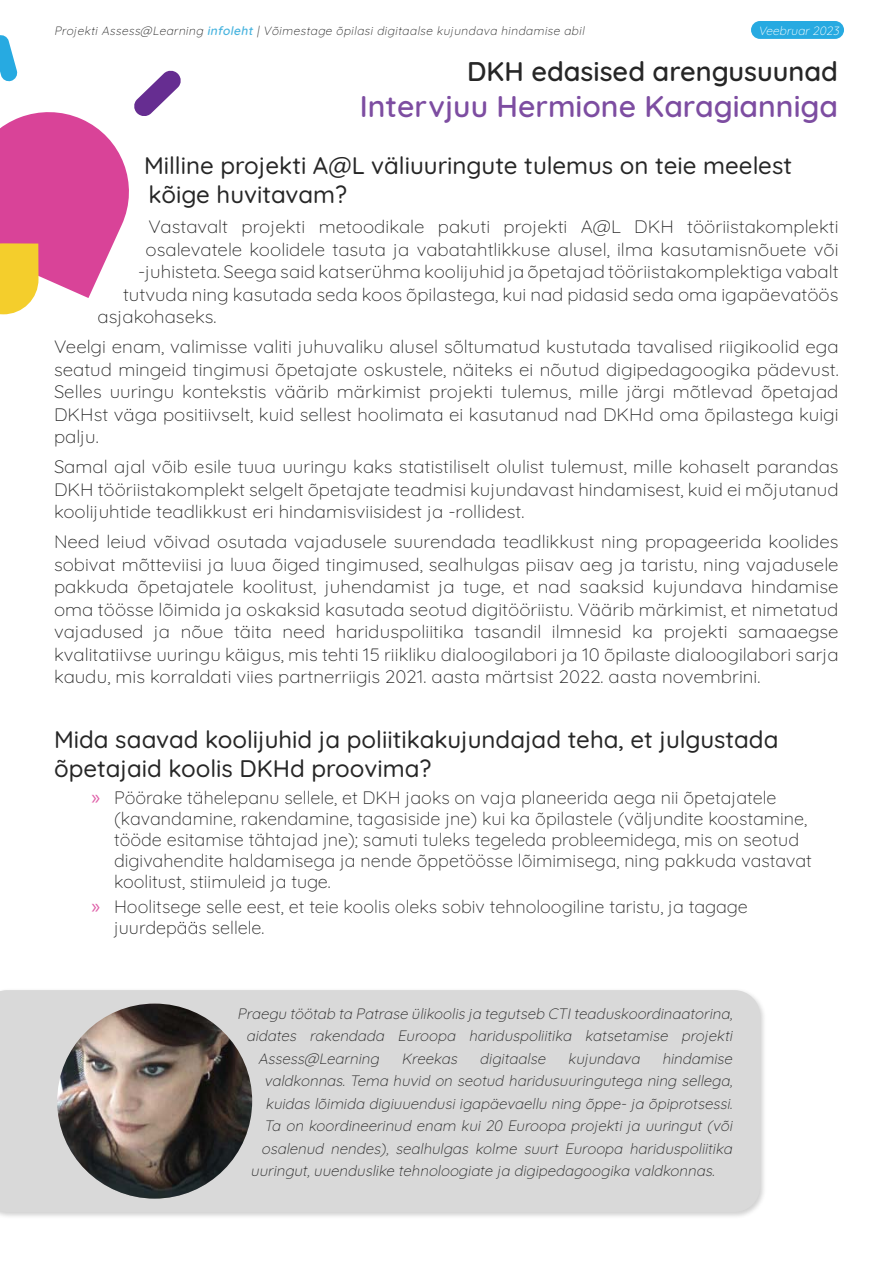
<style>
.page{position:relative;width:893px;height:1263px;background:#fff}
.page>*{position:absolute;margin:0;border:0;box-sizing:border-box;transform-origin:0 0}
.t1{font:600 30px "Quicksand";color:#7d4da1}
.t2{font:600 27px "Quicksand";color:#262626}
.t3{font:500 24px/28.8px "Quicksand";color:#262626}
.t4{font:18px/22.5px "Quicksand";color:#262626;text-align:justify;scale:1.04 1}
.t5{font:18px/21px "Quicksand";color:#262626}
.t6{font:italic 15px "Quicksand";color:#262626}
.t7{font:italic 12px "Quicksand";color:#262626}
.t8{font:italic 12px "Quicksand";color:#fff}
.s1{font-weight:600;color:#49b4df}
.s2{font-family:"Myriad Pro";font-size:21px;color:#df5fa8}
</style>
<div class="page">
<div style="left:751px;top:21px;width:93px;height:18px;background:#27aae1;border-radius:9px"></div>
<div style="left:0;top:987px;width:767px;height:232px;background:#000;opacity:.19"></div>
<div style="left:0;top:990px;width:760px;height:222px;background:#d9d9d9"></div>
<svg style="left:0;top:35px;width:181px;height:279px"></svg>
<img style="left:57px;top:1003px;width:195px;height:195px;border-radius:97px">
<p class="t7" style="left:54px;top:21px;width:535px">Proj ekti Assess@Learning <span class="s1">infoleht</span> | Võimestage õpilasi digitaalse kuj undava hindamise abil</p>
<p class="t8" style="left:758px;top:21px;width:85px">Veebruar2023</p>
<h2 class="t2" style="left:467px;top:50px;width:372px">DKH edasised arengusuunad</h2>
<h1 class="t1" style="left:360px;top:83px;width:480px">Intervjuu Hermione Karagianniga</h1>
<h3 class="t3" style="left:144px;top:149px;width:650px">Milline projekti A@L väliuuringute tulemus on teie meelest kõige huvitavam?</h3>
<p class="t4" style="left:148px;top:214px;width:665px">Vastavalt projekti metoodikale pakuti projekti A@L DKH tööriistakomplekti</p>
<p class="t4" style="left:146px;top:236px;width:668px">osalevatele koolidele tasuta ja vabatahtlikkuse alusel, ilma kasutamisnõuete või</p>
<p class="t4" style="left:138px;top:259px;width:675px">-juhisteta. Seega said katserühma koolijuhid ja õpetajad tööriistakomplektiga vabalt</p>
<p class="t4" style="left:123px;top:281px;width:689px">tutvuda ning kasutada seda koos õpilastega, kui nad pidasid seda oma igapäevatöös</p>
<p class="t4" style="left:98px;top:304px;width:116px">asjakohaseks.</p>
<p class="t4" style="left:54px;top:334px;width:756px">Veelgi enam, valimisse valiti juhuvaliku alusel sõltumatud kustutada tavalised riigikoolid ega seatud mingeid tingimusi õpetajate oskustele, näiteks ei nõutud digipedagoogika pädevust.<br>Selles uuringu kontekstis väärib märkimist projekti tulemus, mille järgi mõtlevad õpetajad DKHst väga positiivselt, kuid sellest hoolimata ei kasutanud nad DKHd oma õpilastega kuigi palju.</p>
<p class="t4" style="left:54px;top:454px;width:756px">Samal ajal võib esile tuua uuringu kaks statistiliselt olulist tulemust, mille kohaselt parandas DKH tööriistakomplekt selgelt õpetajate teadmisi kujundavast hindamisest, kuid ei mõjutanud koolijuhtide teadlikkust eri hindamisviisidest ja -rollidest.</p>
<p class="t4" style="left:54px;top:529px;width:756px">Need leiud võivad osutada vajadusele suurendada teadlikkust ning propageerida koolides sobivat mõtteviisi ja luua õiged tingimused, sealhulgas piisav aeg ja taristu, ning vajadusele pakkuda õpetajatele koolitust, juhendamist ja tuge, et nad saaksid kujundava hindamise oma töösse lõimida ja oskaksid kasutada seotud digitööriistu. Väärib märkimist, et nimetatud vajadused ja nõue täita need hariduspoliitika tasandil ilmnesid ka projekti samaaegse kvalitatiivse uuringu käigus, mis tehti 15 riikliku dialoogilabori ja 10 õpilaste dialoogilabori sarja kaudu, mis korraldati viies partnerriigis 2021. aasta märtsist 2022. aasta novembrini.</p>
<h3 class="t3" style="left:54px;top:723px;width:726px">Mida saavad koolijuhid ja poliitikakujundajad teha, et julgustada õpetajaid koolis DKHd proovima?</h3>
<p class="t5" style="left:114px;top:785px;width:699px;text-indent:-23px"><span class="s2">»</span> Pöörake tähelepanu sellele, et DKH jaoks on vaja planeerida aega nii õpetajatele (kavandamine, rakendamine, tagasiside jne) kui ka õpilastele (väljundite koostamine, tööde esitamise tähtajad jne); samuti tuleks tegeleda probleemidega, mis on seotud digivahendite haldamisega ja nende õppetöösse lõimimisega, ning pakkuda vastavat koolitust, stiimuleid ja tuge.</p>
<p class="t5" style="left:114px;top:894px;width:635px;text-indent:-23px"><span class="s2">»</span> Hoolitsege selle eest, et teie koolis oleks sobiv tehnoloogiline taristu, ja tagage juurdepääs sellele.</p>
<p class="t6" style="left:237px;top:1001px;width:500px">Praegu töötab ta Patrase ülikoolis j a tegutseb CTIteaduskoordinaatorina,</p>
<p class="t6" style="left:246px;top:1024px;width:491px">aidates rakendada Euroopa hariduspoliitika katsetamise proj ekti</p>
<p class="t6" style="left:258px;top:1046px;width:126px">Assess@Learning</p>
<p class="t6" style="left:401px;top:1046px;width:61px">Kreekas</p>
<p class="t6" style="left:480px;top:1046px;width:71px">digitaalse</p>
<p class="t6" style="left:568px;top:1046px;width:77px">kuj undava</p>
<p class="t6" style="left:662px;top:1046px;width:75px">hindamise</p>
<p class="t6" style="left:264px;top:1069px;width:473px">valdkonnas. Tema huvid on seotud haridusuuringutega ning sellega,</p>
<p class="t6" style="left:266px;top:1091px;width:472px">kuidas lõimida digiuuendusiigapäevaellu ning õppe-j a õpiprotsessi.</p>
<p class="t6" style="left:264px;top:1114px;width:473px">Ta on koordineerinud enam kui 20 Euroopa proj ekti j a uuringut (või</p>
<p class="t6" style="left:261px;top:1136px;width:476px">osalenud nendes), sealhulgas kolme suurt Euroopa hariduspoliitika</p>
<p class="t6" style="left:251px;top:1159px;width:469px">uuringut,uuenduslike tehnoloogiate ja digipedagoogika valdkonnas.</p>
</div>
